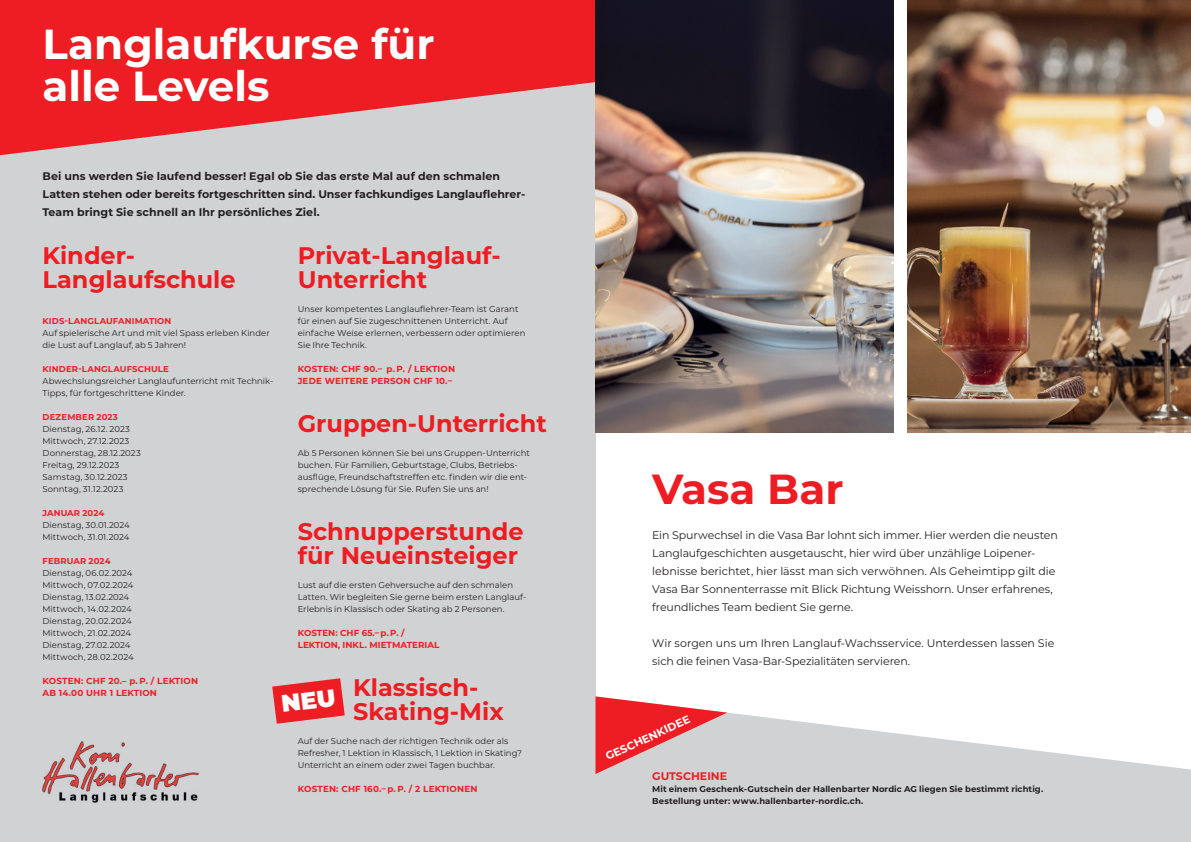
<style>
.page{position:relative;width:1191px;height:842px;background:#fff}
.page>*{position:absolute;margin:0;border:0;box-sizing:border-box;transform-origin:0 0}
.t1{font:700 42px/42px "Montserrat";color:#fff}
.t2{font:700 42px "Montserrat";color:#ee1d23}
.t3{font:700 24px/24px "Montserrat";color:#ee1d23}
.t4{font:11px/18px "Montserrat";letter-spacing:-.01em;color:#231f20}
.t5{font:700 11px/18px "Montserrat";letter-spacing:.005em;color:#231f20}
.t6{font:700 11px "Montserrat";color:#fff}
.t7{font:700 11px "Montserrat";color:#ee1d23}
.t8{font:700 8.8px/12px "Montserrat";letter-spacing:.02em;color:#ee1d23}
.t9{font:700 8.8px/12px "Montserrat";color:#ee1d23}
.t10{font:8.5px/12px "Montserrat";letter-spacing:.005em;color:#231f20}
.t11{font:700 8.5px/12px "Montserrat";letter-spacing:.005em;color:#231f20}
.t12{font:700 8.5px "Montserrat";letter-spacing:.015em;color:#ee1d23}
</style>
<div class="page">
<div style="left:0;top:0;width:595px;height:842px;background:#d1d2d4"></div>
<svg style="left:0;top:0;width:595px;height:155px;fill:#ee1d23"></svg>
<svg style="left:595px;top:712px;width:596px;height:130px;fill:#d1d2d4"></svg>
<svg style="left:595px;top:696px;width:132px;height:78px;background:#e47c80"></svg>
<img style="left:595px;top:0;width:298px;height:432px">
<img style="left:907px;top:0;width:284px;height:432px">
<img style="left:43px;top:742px;width:155px;height:61px">
<svg style="left:272px;top:678px;width:73px;height:46px"></svg>
<h1 class="t1" style="left:43px;top:21px;width:393px">Langlaufkurse für alle Levels</h1>
<p class="t5" style="left:43px;top:167px;width:484px">Bei uns werden Sie laufend besser! Egal ob Sie das erste Mal auf den schmalen<br>Latten stehen oder bereits fortgeschritten sind. Unser fachkundiges Langlauflehrer-<br>Team bringt Sie schnell an Ihr persönliches Ziel.</p>
<h2 class="t3" style="left:43px;top:242px;width:195px">Kinder-<br>Langlaufschule</h2>
<p class="t12" style="left:43px;top:315px;width:130px">KIDS-LANGLAUFANIMATION</p>
<p class="t10" style="left:43px;top:327px;width:229px">Auf spielerische Art und mit viel Spass erleben Kinder die Lust auf Langlauf, ab 5 Jahren!</p>
<p class="t12" style="left:43px;top:363px;width:128px">KINDER-LANGLAUFSCHULE</p>
<p class="t10" style="left:43px;top:375px;width:232px">Abwechslungsreicher Langlaufunterricht mit Technik-<br>Tipps, für fortgeschrittene Kinder.</p>
<p class="t12" style="left:43px;top:411px;width:77px">DEZEMBER 2023</p>
<p class="t10" style="left:43px;top:423px;width:100px">Dienstag, 26.12. 2023<br>Mittwoch, 27.12.2023<br>Donnerstag, 28.12.2023<br>Freitag, 29.12.2023<br>Samstag, 30.12.2023<br>Sonntag, 31.12.2023</p>
<p class="t12" style="left:43px;top:507px;width:63px">JANUAR 2024</p>
<p class="t10" style="left:43px;top:519px;width:89px">Dienstag, 30.01.2024<br>Mittwoch, 31.01.2024</p>
<p class="t12" style="left:43px;top:555px;width:70px">FEBRUAR 2024</p>
<p class="t10" style="left:43px;top:567px;width:93px">Dienstag, 06.02.2024<br>Mittwoch, 07.02.2024<br>Dienstag, 13.02.2024<br>Mittwoch, 14.02.2024<br>Dienstag, 20.02.2024<br>Mittwoch, 21.02.2024<br>Dienstag, 27.02.2024<br>Mittwoch, 28.02.2024</p>
<p class="t8" style="left:43px;top:674px;width:157px">KOSTEN: CHF 20.– p. P. / LEKTION<br>AB 14.00 UHR 1 LEKTION</p>
<h2 class="t3" style="left:298px;top:242px;width:204px">Privat-Langlauf-<br>Unterricht</h2>
<p class="t10" style="left:298px;top:303px;width:229px">Unser kompetentes Langlauflehrer-Team ist Garant für einen auf Sie zugeschnittenen Unterricht. Auf einfache Weise erlernen, verbessern oder optimieren Sie Ihre Technik.</p>
<p class="t8" style="left:298px;top:362px;width:159px">KOSTEN: CHF 90.– p. P. / LEKTION<br>JEDE WEITERE PERSON CHF 10.–</p>
<h2 class="t3" style="left:298px;top:410px;width:250px">Gruppen-Unterricht</h2>
<p class="t10" style="left:298px;top:447px;width:233px">Ab 5 Personen können Sie bei uns Gruppen-Unterricht buchen. Für Familien, Geburtstage, Clubs, Betriebs&shy;ausflüge, Freundschaftstreffen etc. finden wir die ent&shy;sprechende Lösung für Sie. Rufen Sie uns an!</p>
<h2 class="t3" style="left:298px;top:518px;width:227px">Schnupperstunde für Neueinsteiger</h2>
<p class="t10" style="left:298px;top:579px;width:230px">Lust auf die ersten Gehversuche auf den schmalen<br>Latten. Wir begleiten Sie gerne beim ersten Langlauf-<br>Erlebnis in Klassisch oder Skating ab 2 Personen.</p>
<p class="t9" style="left:298px;top:626px;width:143px">KOSTEN: CHF 65.– p. P. /<br>LEKTION, INKL. MIETMATERIAL</p>
<h2 class="t3" style="left:353px;top:674px;width:152px">Klassisch-<br>Skating-Mix</h2>
<p class="t10" style="left:298px;top:735px;width:226px">Auf der Suche nach der richtigen Technik oder als<br>Refresher, 1 Lektion in Klassisch, 1 Lektion in Skating?<br>Unterricht an einem oder zwei Tagen buchbar.</p>
<p class="t8" style="left:298px;top:782px;width:181px">KOSTEN: CHF 160.– p. P. / 2 LEKTIONEN</p>
<h1 class="t2" style="left:652px;top:459px;width:193px">Vasa Bar</h1>
<p class="t4" style="left:652px;top:525px;width:407px">Ein Spurwechsel in die Vasa Bar lohnt sich immer. Hier werden die neusten Langlaufgeschichten ausgetauscht, hier wird über unzählige Loipener&shy;lebnisse berichtet, hier lässt man sich verwöhnen. Als Geheimtipp gilt die Vasa Bar Sonnenterrasse mit Blick Richtung Weisshorn. Unser erfahrenes, freundliches Team bedient Sie gerne.</p>
<p class="t4" style="left:652px;top:633px;width:403px">Wir sorgen uns um Ihren Langlauf-Wachsservice. Unterdessen lassen Sie sich die feinen Vasa-Bar-Spezialitäten servieren.</p>
<p class="t6" style="left:603px;top:750px;width:93px;rotate:-25deg">GESCHENKIDEE</p>
<p class="t7" style="left:652px;top:768px;width:76px">GUTSCHEINE</p>
<p class="t11" style="left:652px;top:783px;width:392px">Mit einem Geschenk-Gutschein der Hallenbarter Nordic AG liegen Sie bestimmt richtig.<br>Bestellung unter: www.hallenbarter-nordic.ch.</p>
</div>
